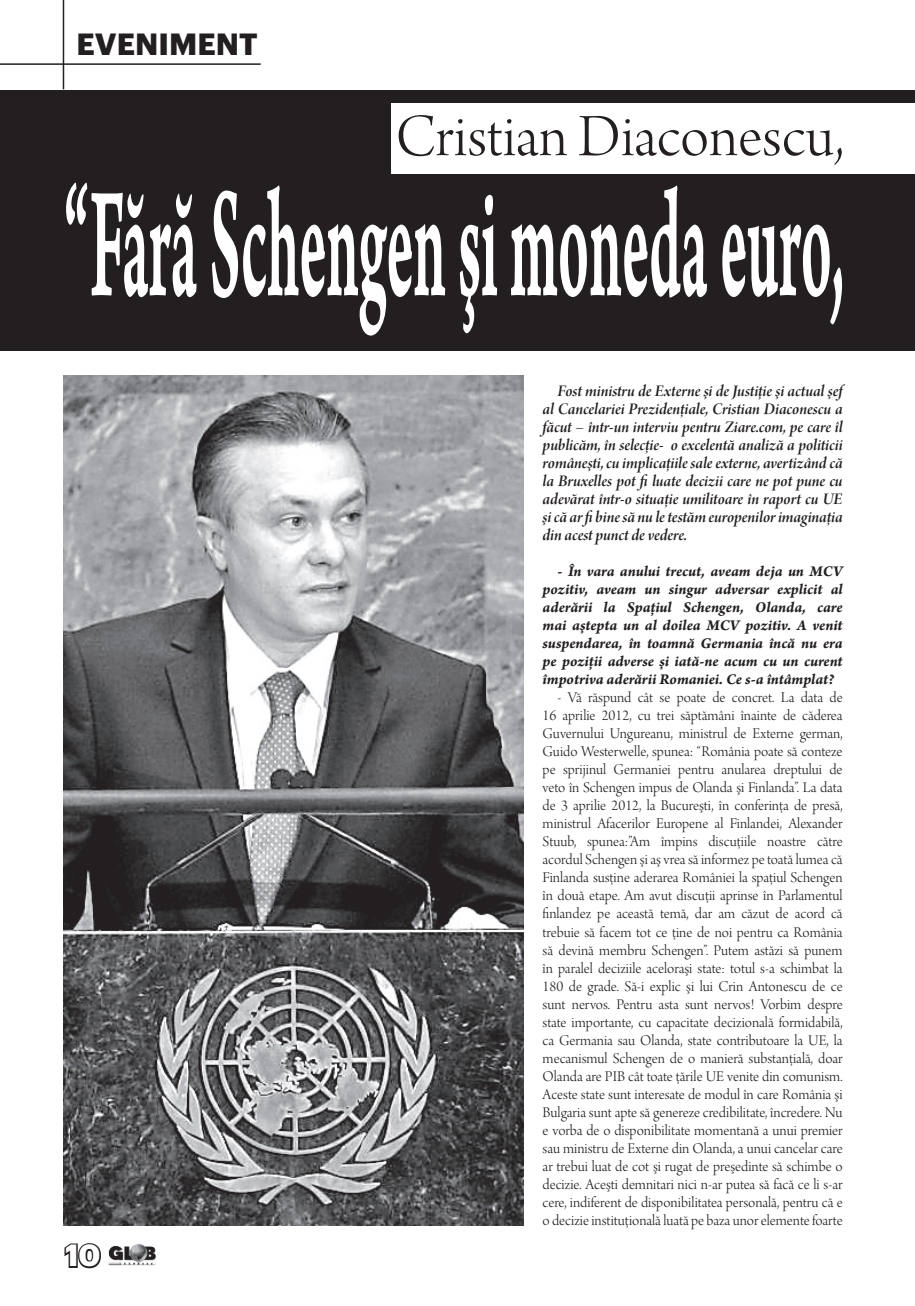
<style>
.page{position:relative;width:915px;height:1306px;background:#fff}
.page>*{position:absolute;margin:0;border:0;box-sizing:border-box;transform-origin:0 0}
.t1{font:166.2px "Arno Pro Smbd Caption";letter-spacing:-.005em;color:#fff;scale:.35 1}
.t2{font:63.45px "Arno Pro Light Display";color:#231f20}
.t3{font:700 30px "Graphik";color:#231f20}
.t4{font:700 30px "Graphik";color:#fff}
.t5{font:17.25px/18px "Arno Pro Smbd Italic Display";letter-spacing:-.005em;color:#231f20;text-align:justify}
.t6{font:15.75px/18px "Arno Pro Light Display";color:#231f20;text-align:justify}
.t7{font:15.75px/18px "Arno Pro Bold Italic Sm Text";letter-spacing:-.005em;color:#231f20;text-align:justify}
</style>
<div class="page">
<div style="left:0;top:90px;width:914px;height:261px;background:#231f20"></div>
<hr style="left:63px;top:0;width:1px;height:89px;background:#231f20">
<hr style="left:0;top:63px;width:260px;height:2px;background:#231f20">
<svg style="left:64px;top:1243px;width:37px;height:26px"></svg>
<img style="left:108px;top:1244px;width:48px;height:22px">
<img style="left:64px;top:376px;width:459px;height:849px">
<div style="left:391px;top:103px;width:523px;height:70px;background:#fff"></div>
<h3 class="t3" style="left:77px;top:21px;width:182px">EVENIMENT</h3>
<h2 class="t2" style="left:395px;top:102px;width:450px">Cristian Diaconescu,</h2>
<h1 class="t1" style="left:64px;top:145px;width:2233px">“Fără Schengen şi moneda euro,</h1>
<h3 class="t4" style="left:65px;top:1232px;width:37px">10</h3>
<p class="t5" style="left:542px;top:383px;width:301px;text-indent:15px">Fost ministru de Externe şi de Justiţie şi actual şef al Cancelariei Prezidenţiale, Cristian Diaconescu a făcut – într-un interviu pentru Ziare.com, pe care îl publicăm, în selecţie- o excelentă analiză a politicii româneşti, cu implicaţiile sale externe, avertizând că la Bruxelles pot fi luate decizii care ne pot pune cu adevărat într-o situaţie umilitoare în raport cu UE şi că ar fi bine să nu le testăm europenilor imaginaţia din acest punct de vedere.</p>
<p class="t7" style="left:542px;top:563px;width:301px;text-indent:15px">- În vara anului trecut, aveam deja un MCV pozitiv, aveam un singur adversar explicit al aderării la Spaţiul Schengen, Olanda, care mai aştepta un al doilea MCV pozitiv. A venit suspendarea, în toamnă Germania încă nu era pe poziţii adverse şi iată-ne acum cu un curent împotriva aderării Romaniei. Ce s-a întâmplat?</p>
<p class="t6" style="left:542px;top:689px;width:301px;text-indent:15px">- Vă răspund cât se poate de concret. La data de 16 aprilie 2012, cu trei săptămâni înainte de căderea Guvernului Ungureanu, ministrul de Externe german, Guido Westerwelle, spunea: “România poate să conteze pe sprijinul Germaniei pentru anularea dreptului de veto în Schengen impus de Olanda şi Finlanda”. La data de 3 aprilie 2012, la Bucureşti, în conferinţa de presă, ministrul Afacerilor Europene al Finlandei, Alexander Stuub, spunea:”Am împins discuţiile noastre către acordul Schengen şi aş vrea să informez pe toată lumea că Finlanda susţine aderarea României la spaţiul Schengen în două etape. Am avut discuţii aprinse în Parlamentul finlandez pe această temă, dar am căzut de acord că trebuie să facem tot ce ţine de noi pentru ca România să devină membru Schengen”. Putem astăzi să punem în paralel deciziile aceloraşi state: totul s-a schimbat la 180 de grade. Să-i explic şi lui Crin Antonescu de ce sunt nervos. Pentru asta sunt nervos! Vorbim despre state importante, cu capacitate decizională formidabilă, ca Germania sau Olanda, state contributoare la UE, la mecanismul Schengen de o manieră substanţială, doar Olanda are PIB cât toate ţările UE venite din comunism.<br>Aceste state sunt interesate de modul în care România şi Bulgaria sunt apte să genereze credibilitate, încredere. Nu e vorba de o disponibilitate momentană a unui premier sau ministru de Externe din Olanda, a unui cancelar care ar trebui luat de cot şi rugat de preşedinte să schimbe o decizie. Aceşti demnitari nici n-ar putea să facă ce li s-ar cere, indiferent de disponibilitatea personală, pentru că e o decizie instituţională luată pe baza unor elemente foarte</p>
</div>
